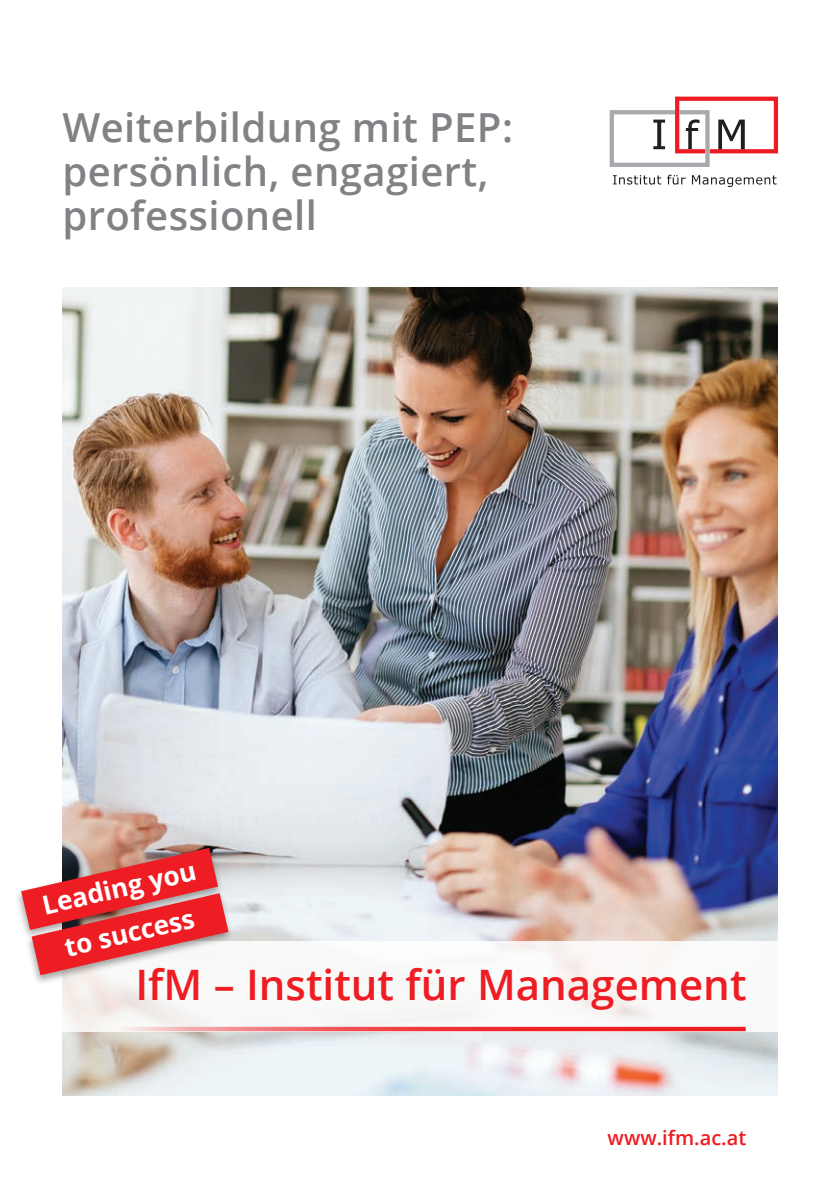
<style>
.page{position:relative;width:840px;height:1191px;background:#fff}
.page>*{position:absolute;margin:0;border:0;box-sizing:border-box;transform-origin:0 0}
.t1{font:600 42px "Open Sans";color:#ee1d23}
.t2{font:600 40px/44px "Open Sans";letter-spacing:.01em;color:#808285}
.t3{font:700 26px/46px "Open Sans";color:#fff;text-align:center}
.t4{font:600 20px "Open Sans";color:#ee1d23}
</style>
<div class="page">
<img style="left:62px;top:287px;width:715px;height:808px">
<div style="left:10px;top:941px;width:770px;height:90px;background:#f9f9f8"></div>
<svg style="left:125px;top:1026px;width:620px;height:5px;background:#f16b6e"></svg>
<svg style="left:613px;top:175px;width:72px;height:10px"></svg>
<svg style="left:692px;top:175px;width:84px;height:12px"></svg>
<svg style="left:609px;top:97px;width:168px;height:70px"></svg>
<div style="left:14px;top:845px;width:209px;height:95px;background:#231f20;opacity:.4"></div>
<div style="left:24px;top:891px;width:210px;height:94px;background:#231f20;opacity:.4"></div>
<svg style="left:21px;top:848px;width:207px;height:127px"></svg>
<p class="t2" style="left:62px;top:104px;width:452px">Weiterbildung mit PEP: persönlich, engagiert, professionell</p>
<p class="t3" style="left:37px;top:882px;width:159px;rotate:-13deg">Leading you to success</p>
<p class="t1" style="left:135px;top:955px;width:612px">IfM – Institut für Management</p>
<p class="t4" style="left:607px;top:1124px;width:140px">www.ifm.ac.at</p>
</div>
